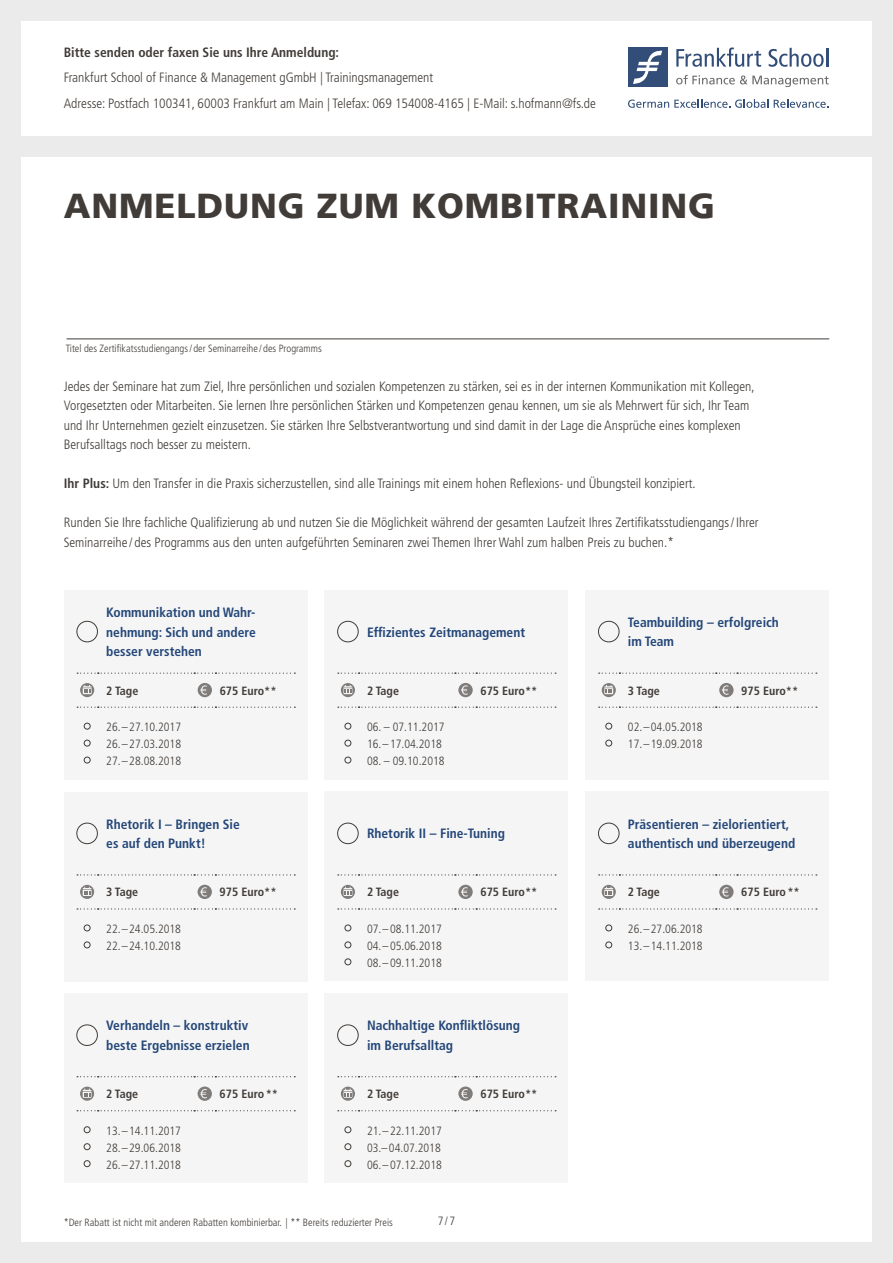
<style>
.page{position:relative;width:893px;height:1263px;background:#ebebeb}
.page>*{position:absolute;margin:0;border:0;box-sizing:border-box;transform-origin:0 0}
.t1{font:900 34.5px "Frutiger LT Arabic 75";letter-spacing:.025em;color:#413c38}
.t2{font:300 condensed 13.5px/19.5px "Frutiger LT Std";color:#413c38}
.t3{font:700 condensed 13.5px/19.5px "Frutiger LT Std";color:#244779}
.t4{font:700 condensed 13.5px "Frutiger LT Std";color:#413c38}
.t5{font:300 condensed 12px/17px "Frutiger LT Std";color:#413c38;text-align:justify}
.t6{font:700 condensed 12px "Frutiger LT Std";color:#413c38}
.t7{font:300 condensed 10.5px "Frutiger LT Std";color:#413c38}
.s1{font-weight:700}
</style>
<div class="page">
<div style="left:21px;top:157px;width:851px;height:1085px;background:#fff"></div>
<div style="left:21px;top:21px;width:851px;height:115px;background:#fff"></div>
<hr style="left:67px;top:339px;width:762px;height:1px;background:#413c38">
<div style="left:628px;top:47px;width:39px;height:40px;background:#314d78"></div>
<svg style="left:633px;top:50px;width:29px;height:34px"></svg>
<svg style="left:676px;top:47px;width:85px;height:20px"></svg>
<svg style="left:769px;top:48px;width:59px;height:19px"></svg>
<svg style="left:676px;top:75px;width:153px;height:12px"></svg>
<svg style="left:628px;top:99px;width:140px;height:9px"></svg>
<svg style="left:774px;top:99px;width:54px;height:9px"></svg>
<div style="left:64px;top:590px;width:244px;height:189px;background:#f5f5f5"></div>
<svg style="left:77px;top:673px;width:218px;height:1px"></svg>
<svg style="left:77px;top:707px;width:218px;height:1px"></svg>
<div style="left:77px;top:621px;width:21px;height:21px;border:1px solid #413c38;border-radius:50%"></div>
<svg style="left:80px;top:683px;width:14px;height:14px"></svg>
<svg style="left:198px;top:683px;width:14px;height:14px"></svg>
<svg style="left:84px;top:723px;width:6px;height:6px"></svg>
<svg style="left:84px;top:740px;width:6px;height:6px"></svg>
<svg style="left:84px;top:757px;width:6px;height:6px"></svg>
<div style="left:585px;top:590px;width:244px;height:190px;background:#f5f5f5"></div>
<svg style="left:599px;top:673px;width:218px;height:1px"></svg>
<svg style="left:599px;top:707px;width:218px;height:1px"></svg>
<div style="left:598px;top:621px;width:21px;height:21px;border:1px solid #413c38;border-radius:50%"></div>
<svg style="left:602px;top:683px;width:14px;height:14px"></svg>
<svg style="left:719px;top:683px;width:15px;height:14px"></svg>
<svg style="left:606px;top:723px;width:6px;height:6px"></svg>
<svg style="left:606px;top:740px;width:6px;height:6px"></svg>
<div style="left:64px;top:792px;width:244px;height:189px;background:#f5f5f5"></div>
<svg style="left:77px;top:874px;width:218px;height:1px"></svg>
<svg style="left:77px;top:908px;width:218px;height:1px"></svg>
<div style="left:76px;top:823px;width:22px;height:21px;border:1px solid #413c38;border-radius:50%"></div>
<svg style="left:80px;top:885px;width:14px;height:14px"></svg>
<svg style="left:198px;top:885px;width:14px;height:14px"></svg>
<svg style="left:84px;top:925px;width:6px;height:6px"></svg>
<svg style="left:84px;top:942px;width:6px;height:6px"></svg>
<div style="left:64px;top:993px;width:244px;height:189px;background:#f5f5f5"></div>
<svg style="left:77px;top:1076px;width:218px;height:1px"></svg>
<svg style="left:77px;top:1110px;width:218px;height:1px"></svg>
<div style="left:76px;top:1024px;width:22px;height:22px;border:1px solid #413c38;border-radius:50%"></div>
<svg style="left:80px;top:1087px;width:14px;height:14px"></svg>
<svg style="left:198px;top:1086px;width:14px;height:15px"></svg>
<div style="left:84px;top:1126px;width:6px;height:7px;border:1px solid #413c38;border-radius:50%"></div>
<div style="left:84px;top:1143px;width:6px;height:7px;border:1px solid #413c38;border-radius:50%"></div>
<div style="left:84px;top:1160px;width:6px;height:7px;border:1px solid #413c38;border-radius:50%"></div>
<div style="left:325px;top:792px;width:243px;height:189px;background:#f5f5f5"></div>
<svg style="left:338px;top:874px;width:218px;height:1px"></svg>
<svg style="left:338px;top:908px;width:218px;height:1px"></svg>
<div style="left:337px;top:823px;width:22px;height:21px;border:1px solid #413c38;border-radius:50%"></div>
<svg style="left:341px;top:885px;width:14px;height:14px"></svg>
<svg style="left:458px;top:885px;width:15px;height:14px"></svg>
<svg style="left:345px;top:925px;width:6px;height:6px"></svg>
<svg style="left:345px;top:942px;width:6px;height:6px"></svg>
<svg style="left:345px;top:959px;width:6px;height:6px"></svg>
<div style="left:325px;top:993px;width:243px;height:189px;background:#f5f5f5"></div>
<svg style="left:338px;top:1076px;width:218px;height:1px"></svg>
<svg style="left:338px;top:1110px;width:218px;height:1px"></svg>
<div style="left:337px;top:1024px;width:22px;height:22px;border:1px solid #413c38;border-radius:50%"></div>
<svg style="left:341px;top:1087px;width:14px;height:14px"></svg>
<svg style="left:458px;top:1086px;width:15px;height:15px"></svg>
<div style="left:345px;top:1126px;width:6px;height:7px;border:1px solid #413c38;border-radius:50%"></div>
<div style="left:345px;top:1143px;width:6px;height:7px;border:1px solid #413c38;border-radius:50%"></div>
<div style="left:345px;top:1160px;width:6px;height:7px;border:1px solid #413c38;border-radius:50%"></div>
<div style="left:325px;top:590px;width:243px;height:189px;background:#f5f5f5"></div>
<svg style="left:338px;top:673px;width:218px;height:1px"></svg>
<svg style="left:338px;top:707px;width:218px;height:1px"></svg>
<div style="left:337px;top:621px;width:22px;height:21px;border:1px solid #413c38;border-radius:50%"></div>
<svg style="left:341px;top:683px;width:14px;height:14px"></svg>
<svg style="left:458px;top:683px;width:15px;height:14px"></svg>
<svg style="left:345px;top:723px;width:6px;height:6px"></svg>
<svg style="left:345px;top:740px;width:6px;height:6px"></svg>
<svg style="left:345px;top:757px;width:6px;height:6px"></svg>
<div style="left:585px;top:792px;width:244px;height:189px;background:#f5f5f5"></div>
<svg style="left:599px;top:874px;width:218px;height:1px"></svg>
<svg style="left:599px;top:908px;width:218px;height:1px"></svg>
<div style="left:598px;top:823px;width:21px;height:21px;border:1px solid #413c38;border-radius:50%"></div>
<svg style="left:602px;top:885px;width:14px;height:14px"></svg>
<svg style="left:719px;top:885px;width:15px;height:14px"></svg>
<svg style="left:606px;top:925px;width:6px;height:6px"></svg>
<svg style="left:606px;top:942px;width:6px;height:6px"></svg>
<p class="t4" style="left:64px;top:44px;width:277px">Bitte senden oder faxen Sie uns Ihre Anmeldung:</p>
<p class="t2" style="left:64px;top:65px;width:534px;line-height:25.5px">Frankfurt School of Finance &amp; Management gGmbH | Trainingsmanagement<br>Adresse: Postfach 100341, 60003 Frankfurt am Main | Telefax: 069 154008-4165 | E-Mail: s.hofmann@fs.de</p>
<h1 class="t1" style="left:64px;top:186px;width:653px">ANMELDUNG ZUM KOMBITRAINING</h1>
<p class="t7" style="left:66px;top:343px;width:257px">Titel des Zertifikatsstudiengangs/ der Seminarreihe / des Programms</p>
<p class="t2" style="left:64px;top:376px;width:692px">Jedes der Seminare hat zum Ziel, Ihre persönlichen und sozialen Kompetenzen zu stärken, sei es in der internen Kommunikation mit Kollegen, Vorgesetzten oder Mitarbeiten. Sie lernen Ihre persönlichen Stärken und Kompetenzen genau kennen, um sie als Mehrwert für sich, Ihr Team und Ihr Unternehmen gezielt einzusetzen. Sie stärken Ihre Selbstverantwortung und sind damit in der Lage die Ansprüche eines komplexen Berufsalltags noch besser zu meistern.</p>
<p class="t2" style="left:64px;top:474px;width:633px"><span class="s1">Ihr Plus:</span> Um den Transfer in die Praxis sicherzustellen, sind alle Trainings mit einem hohen Reflexions- und Übungsteil konzipiert.</p>
<p class="t2" style="left:64px;top:513px;width:696px">Runden Sie Ihre fachliche Qualifizierung ab und nutzen Sie die Möglichkeit während der gesamten Laufzeit Ihres Zertifikatsstudiengangs/Ihrer<br>Seminarreihe / des Programms aus den unten aufgeführten Seminaren zwei Themen Ihrer Wahl zum halben Preis zu buchen.*</p>
<p class="t3" style="left:106px;top:603px;width:151px;text-align:justify">Kommunikation und Wahr&shy;nehmung: Sich und andere besser verstehen</p>
<p class="t6" style="left:106px;top:683px;width:34px">2 Tage</p>
<p class="t6" style="left:220px;top:683px;width:59px">675 Euro**</p>
<p class="t5" style="left:106px;top:719px;width:76px">26.–27.10.2017<br>26.–27.03.2018<br>27.–28.08.2018</p>
<p class="t3" style="left:106px;top:814px;width:135px">Rhetorik I – Bringen Sie es auf den Punkt!</p>
<p class="t6" style="left:106px;top:885px;width:34px">3 Tage</p>
<p class="t6" style="left:220px;top:885px;width:59px">975 Euro**</p>
<p class="t5" style="left:106px;top:921px;width:76px">22.–24.05.2018<br>22.–24.10.2018</p>
<p class="t3" style="left:106px;top:1016px;width:145px">Verhandeln – konstruktiv beste Ergebnisse erzielen</p>
<p class="t6" style="left:106px;top:1087px;width:34px">2 Tage</p>
<p class="t6" style="left:220px;top:1087px;width:60px">675 Euro**</p>
<p class="t5" style="left:106px;top:1122px;width:76px">13.–14.11.2017<br>28.–29.06.2018<br>26.–27.11.2018</p>
<p class="t3" style="left:367px;top:622px;width:160px">Effizientes Zeitmanagement</p>
<p class="t6" style="left:367px;top:683px;width:34px">2 Tage</p>
<p class="t6" style="left:480px;top:683px;width:59px">675 Euro**</p>
<p class="t5" style="left:367px;top:719px;width:79px">06. – 07.11.2017<br>16.–17.04.2018</p>
<p class="t5" style="left:367px;top:753px;width:79px">08. – 09.10.2018</p>
<p class="t3" style="left:367px;top:824px;width:139px">Rhetorik II – Fine-Tuning</p>
<p class="t6" style="left:367px;top:885px;width:34px">2 Tage</p>
<p class="t6" style="left:480px;top:885px;width:59px">675 Euro**</p>
<p class="t5" style="left:367px;top:921px;width:76px">07.–08.11.2017<br>04.–05.06.2018<br>08.–09.11.2018</p>
<p class="t3" style="left:367px;top:1016px;width:155px">Nachhaltige Konfliktlösung im Berufsalltag</p>
<p class="t6" style="left:367px;top:1087px;width:34px">2 Tage</p>
<p class="t6" style="left:480px;top:1087px;width:59px">675 Euro**</p>
<p class="t5" style="left:367px;top:1122px;width:76px">21.–22.11.2017<br>03.–04.07.2018<br>06.–07.12.2018</p>
<p class="t7" style="left:64px;top:1216px;width:331px">*Der Rabatt ist nicht mit anderen Rabatten kombinierbar. | ** Bereits reduzierter Preis</p>
<p class="t5" style="left:438px;top:1213px;width:19px">7/7</p>
<p class="t3" style="left:628px;top:612px;width:153px">Teambuilding – erfolgreich im Team</p>
<p class="t6" style="left:628px;top:683px;width:34px">3 Tage</p>
<p class="t6" style="left:741px;top:683px;width:59px">975 Euro**</p>
<p class="t5" style="left:628px;top:719px;width:76px">02.–04.05.2018<br>17.–19.09.2018</p>
<p class="t3" style="left:628px;top:814px;width:169px">Präsentieren – zielorientiert, authentisch und überzeugend</p>
<p class="t6" style="left:628px;top:885px;width:34px">2 Tage</p>
<p class="t6" style="left:741px;top:885px;width:60px">675 Euro**</p>
<p class="t5" style="left:628px;top:921px;width:76px">26.–27.06.2018<br>13.–14.11.2018</p>
</div>
